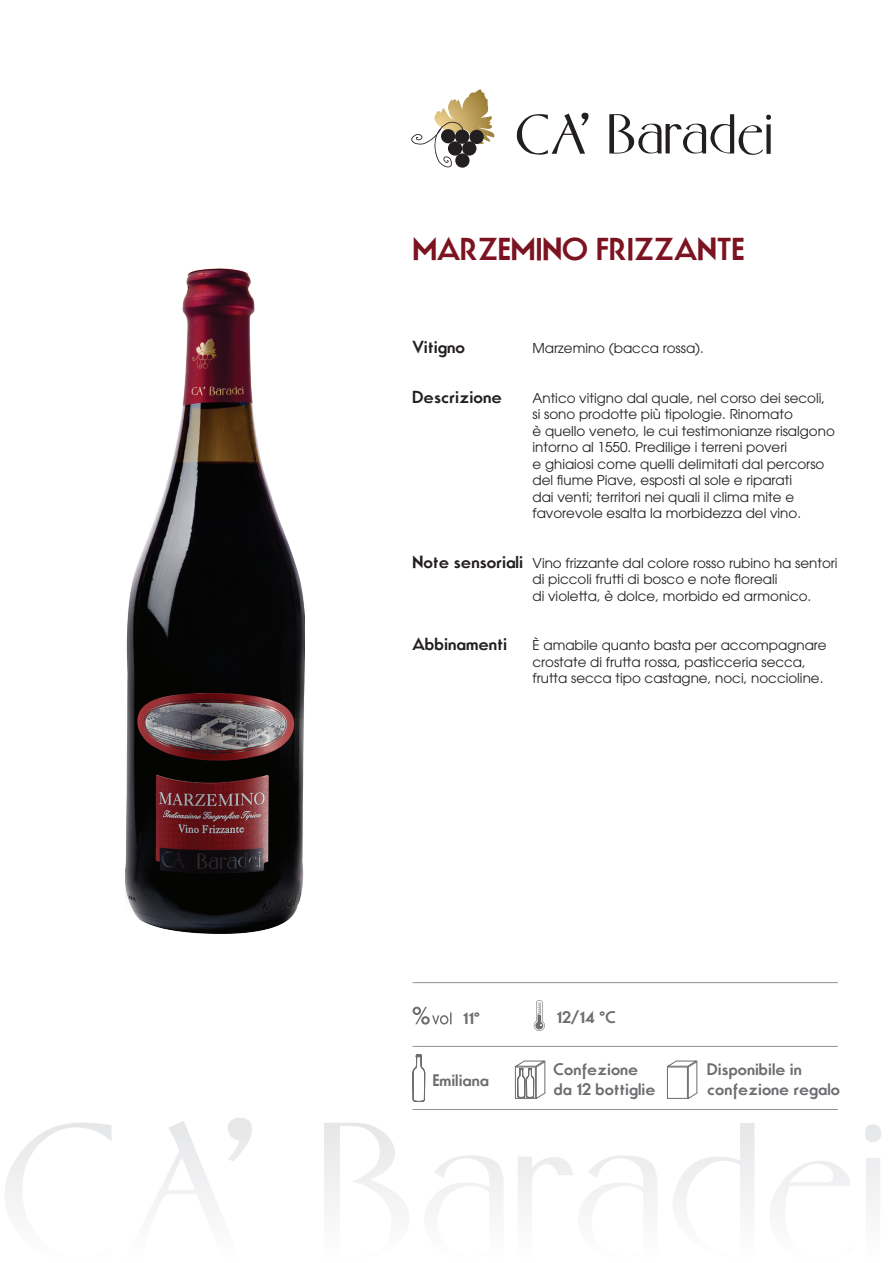
<style>
.page{position:relative;width:893px;height:1263px;background:#fff}
.page>*{position:absolute;margin:0;border:0;box-sizing:border-box;transform-origin:0 0}
.t1{font:700 30px "Movement";color:#7b1321}
.t2{font:700 16.5px "Movement";color:#231f20}
.t3{font:700 15.9px/19.8px "Movement";color:#6c6d70}
.t4{font:13.5px/16.5px "Avant Garde";color:#231f20}
.s1{font-family:"Movement";font-weight:700;font-size:16.5px}
</style>
<div class="page">
<svg style="left:5px;top:1122px;width:107px;height:85px"></svg>
<svg style="left:152px;top:1118px;width:100px;height:89px"></svg>
<svg style="left:324px;top:1123px;width:83px;height:84px"></svg>
<svg style="left:518px;top:1155px;width:139px;height:52px"></svg>
<svg style="left:673px;top:1123px;width:81px;height:84px"></svg>
<svg style="left:771px;top:1161px;width:79px;height:46px"></svg>
<svg style="left:865px;top:1124px;width:16px;height:83px"></svg>
<svg style="left:428px;top:1155px;width:75px;height:52px"></svg>
<svg style="left:411px;top:89px;width:84px;height:79px"></svg>
<svg style="left:517px;top:113px;width:72px;height:42px"></svg>
<svg style="left:609px;top:114px;width:162px;height:41px"></svg>
<hr style="left:413px;top:982px;width:425px;height:1px;background:#949196">
<hr style="left:413px;top:1046px;width:425px;height:1px;background:#949196">
<hr style="left:413px;top:1109px;width:425px;height:1px;background:#949196">
<svg style="left:534px;top:1000px;width:11px;height:31px"></svg>
<svg style="left:413px;top:1007px;width:39px;height:17px"></svg>
<img style="left:125px;top:269px;width:179px;height:664px">
<svg style="left:412px;top:1054px;width:13px;height:48px"></svg>
<svg style="left:514px;top:1060px;width:32px;height:39px"></svg>
<svg style="left:666px;top:1060px;width:32px;height:39px"></svg>
<h1 class="t1" style="left:413px;top:230px;width:334px">MARZEMINO FRIZZANTE</h1>
<p class="t2" style="left:412px;top:337px;width:54px">Vitigno</p>
<p class="t4" style="left:532px;top:340px;width:173px">Marzemino (bacca rossa).</p>
<p class="t2" style="left:412px;top:386px;width:91px">Descrizione</p>
<p class="t4" style="left:532px;top:389px;width:304px">Antico vitigno dal quale, nel corso dei secoli, si sono prodotte più tipologie. Rinomato<br>è quello veneto, le cui testimonianze risalgono intorno al 1550. Predilige i terreni poveri<br>e ghiaiosi come quelli delimitati dal percorso del fiume Piave, esposti al sole e riparati<br>dai venti; territori nei quali il clima mite e favorevole esalta la morbidezza del vino.</p>
<p class="t4" style="left:532px;top:554px;width:307px;text-indent:-120px"><span class="s1">Note sensoriali</span> Vino frizzante dal colore rosso rubino ha sentori di piccoli frutti di bosco e note floreali<br>di violetta, è dolce, morbido ed armonico.</p>
<p class="t2" style="left:412px;top:634px;width:96px">Abbinamenti</p>
<p class="t4" style="left:532px;top:637px;width:296px">È amabile quanto basta per accompagnare crostate di frutta rossa, pasticceria secca, frutta secca tipo castagne, noci, noccioline.</p>
<p class="t3" style="left:463px;top:1008px;width:19px">11°</p>
<p class="t3" style="left:556px;top:1007px;width:61px">12/14 °C</p>
<p class="t3" style="left:433px;top:1070px;width:58px">Emiliana</p>
<p class="t3" style="left:554px;top:1059px;width:103px">Confezione da 12 bottiglie</p>
<p class="t3" style="left:707px;top:1059px;width:134px">Disponibile in confezione regalo</p>
</div>
